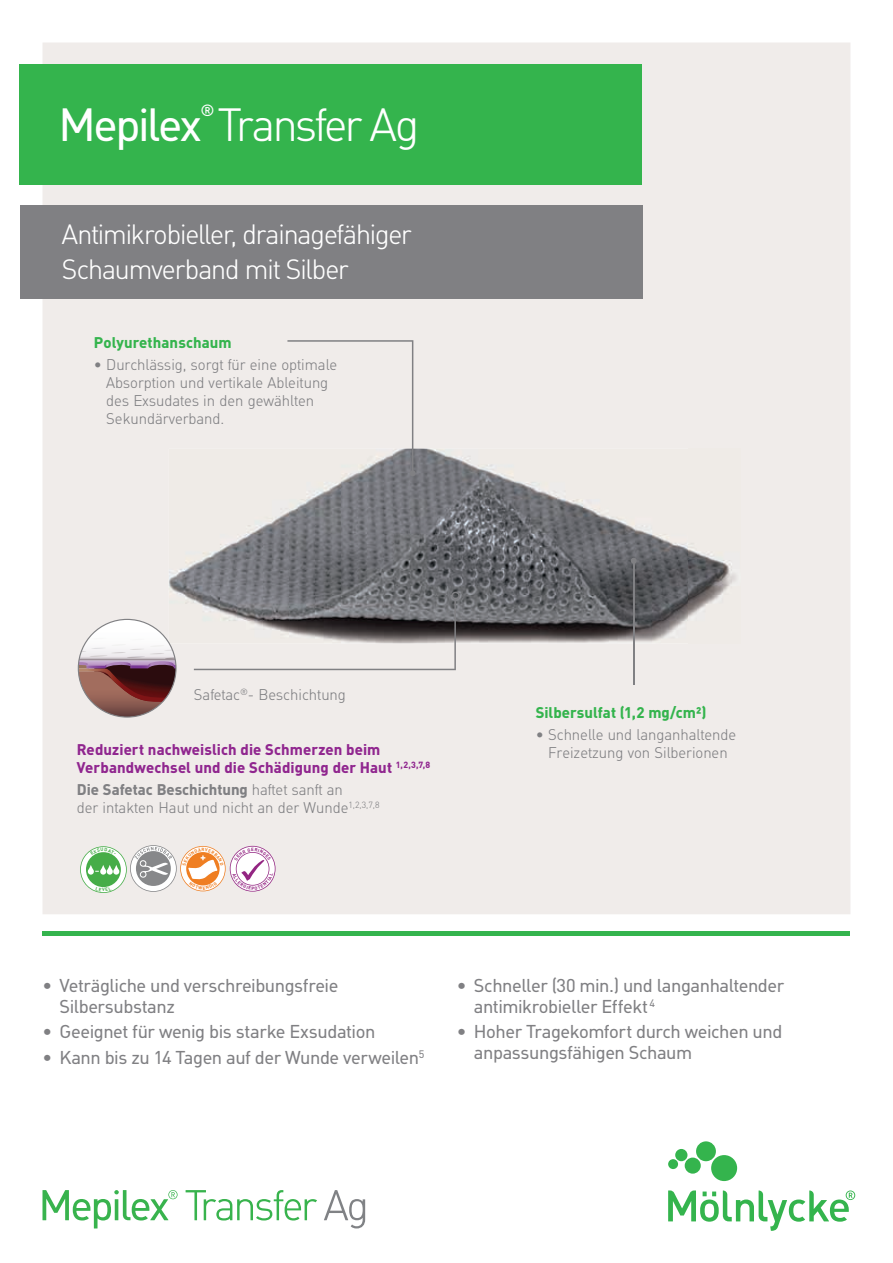
<style>
.page{position:relative;width:893px;height:1263px;background:#fff}
.page>*{position:absolute;margin:0;border:0;box-sizing:border-box;transform-origin:0 0}
.t1{font:300 45px "MHC Din";letter-spacing:-.045em;color:#fff}
.t2{font:300 27px/34.5px "MHC Din";letter-spacing:-.04em;color:#fff}
.t3{font:18px/21px "MHC Din";letter-spacing:-.025em;color:#808083}
.t4{font:15.75px "MHC Din";color:#fff}
.t5{font:300 15px/18px "MHC Din";color:#808083}
.t6{font:700 15px/18px "MHC Din";letter-spacing:.005em;color:#90268f}
.t7{font:700 15px "MHC Din";letter-spacing:.01em;color:#34b44d}
.s1{font-weight:400}
.s2{font-weight:700}
</style>
<div class="page">
<div style="left:43px;top:43px;width:807px;height:871px;background:#f0ecea"></div>
<img style="left:169px;top:449px;width:572px;height:194px">
<hr style="left:43px;top:931px;width:807px;height:4px;background:#34b44d">
<svg style="left:78px;top:619px;width:99px;height:99px"></svg>
<svg style="left:287px;top:340px;width:129px;height:136px;background:#e6e3e1"></svg>
<hr style="left:633px;top:561px;width:1px;height:124px;background:#808083">
<svg style="left:631px;top:558px;width:6px;height:6px"></svg>
<svg style="left:194px;top:591px;width:266px;height:79px;background:#a6a3a4"></svg>
<svg style="left:668px;top:1141px;width:187px;height:90px"></svg>
<svg style="left:186px;top:1190px;width:131px;height:30px"></svg>
<svg style="left:324px;top:1190px;width:41px;height:38px"></svg>
<svg style="left:43px;top:1190px;width:135px;height:38px"></svg>
<div style="left:19px;top:64px;width:623px;height:120px;background:#34b44d"></div>
<div style="left:20px;top:205px;width:623px;height:94px;background:#808083"></div>
<svg style="left:80px;top:845px;width:195px;height:47px"></svg>
<p class="t4" style="left:201px;top:101px;width:16px">®</p>
<h1 class="t1" style="left:58px;top:100px;width:362px"><span class="s1">Mepilex</span> Transfer Ag</h1>
<h2 class="t2" style="left:62px;top:218px;width:351px">Antimikrobieller, drainagefähiger<br>Schaumverband mit Silber</h2>
<p class="t7" style="left:94px;top:333px;width:139px">Polyurethanschaum</p>
<p class="t5" style="left:106px;top:356px;width:233px;text-indent:-12px">• Durchlässig, sorgt für eine optimale<br>Absorption und vertikale Ableitung des Exsudates in den gewählten<br>Sekundärverband.</p>
<p class="t5" style="left:194px;top:686px;width:154px">Safetac<sup>®</sup>- Beschichtung</p>
<p class="t6" style="left:77px;top:740px;width:355px">Reduziert nachweislich die Schmerzen beim<br>Verbandwechsel und die Schädigung der Haut <sup>1,2,3,7,8</sup></p>
<p class="t5" style="left:77px;top:781px;width:304px"><span class="s2">Die Safetac Beschichtung</span> haftet sanft an<br>der intakten Haut und nicht an der Wunde<sup>1,2,3,7,8</sup></p>
<p class="t7" style="left:536px;top:703px;width:172px">Silbersulfat (1,2 mg/cm²)</p>
<p class="t5" style="left:536px;top:726px;width:202px;text-align:center">• Schnelle und langanhaltende<br>Freizetzung von Silberionen</p>
<p class="t3" style="left:60px;top:975px;width:280px;text-indent:-17px">• Veträgliche und verschreibungsfreie<br>Silbersubstanz</p>
<p class="t3" style="left:43px;top:1021px;width:334px">• Geeignet für wenig bis starke Exsudation</p>
<p class="t3" style="left:43px;top:1046px;width:383px">• Kann bis zu 14 Tagen auf der Wunde verweilen<sup>5</sup></p>
<p class="t3" style="left:474px;top:975px;width:312px;text-indent:-17px">• Schneller (30 min.) und langanhaltender antimikrobieller Effekt <sup>4</sup></p>
<p class="t3" style="left:474px;top:1021px;width:310px;text-indent:-17px">• Hoher Tragekomfort durch weichen und anpassungsfähigen Schaum</p>
</div>
